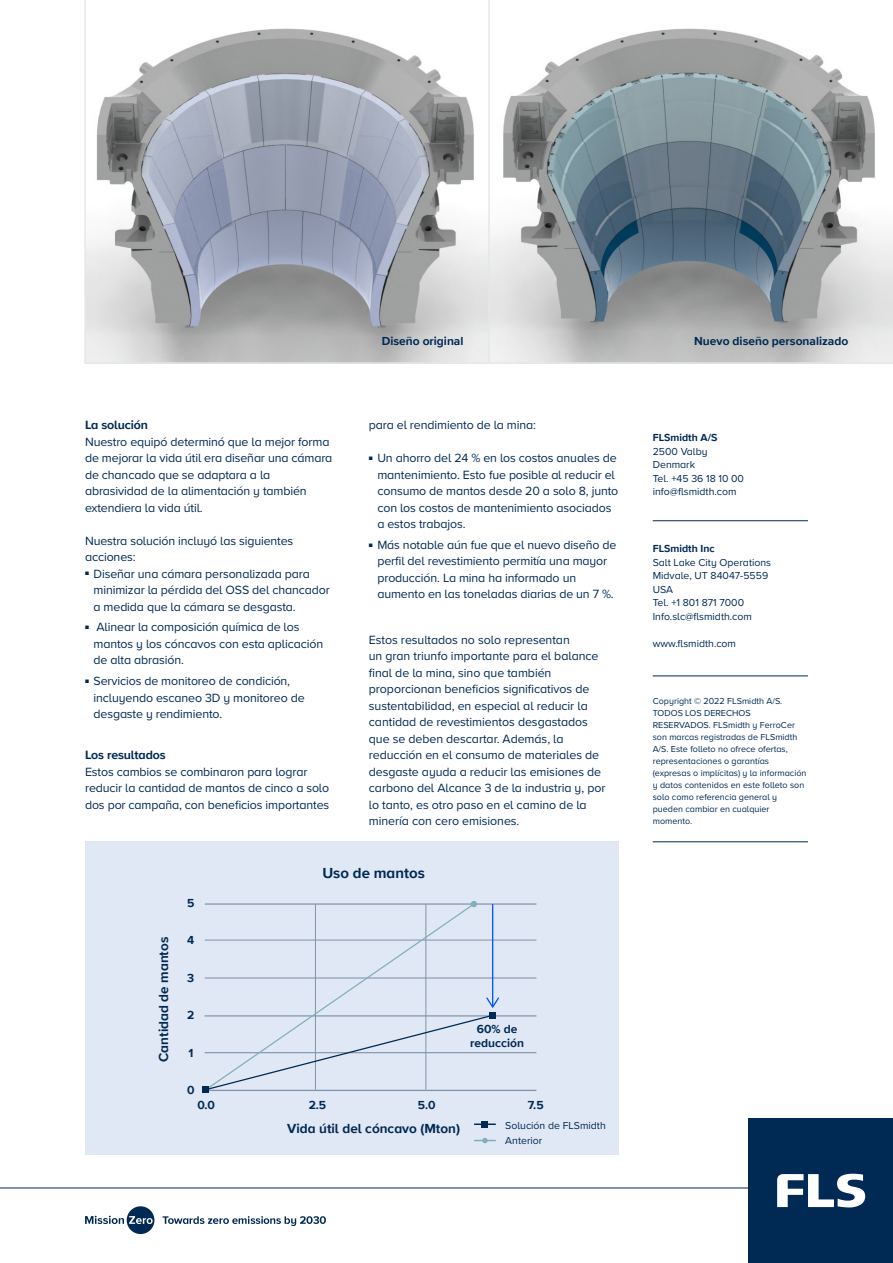
<style>
.page{position:relative;width:893px;height:1263px;background:#fff}
.page>*{position:absolute;margin:0;border:0;box-sizing:border-box;transform-origin:0 0}
.Key_benefits_small{font:700 15px "Proxima Nova";color:#002954}
.Key_benefits_small-2{font:700 13.5px "Proxima Nova";color:#002954}
.Body_copy{font:12.3px/16.5px "Proxima Nova";letter-spacing:-.01em;color:#002954}
.Body_copy-2{font:700 12.3px "Proxima Nova";letter-spacing:-.01em;color:#002954}
.Key_benefits_small-3{font:700 12px "Proxima Nova";color:#002954}
.Body_copy_small{font:10.5px "Proxima Nova";color:#002954}
.Key_benefits_small-4{font:10.5px "Proxima Nova";color:#002954}
.Body_copy_small-2{font:700 10.5px "Proxima Nova";color:#002954}
.Body_copy_small-3{font:9px/12px "Proxima Nova";color:#002954}
</style>
<div class="page">
<svg style="left:490px;top:28px;width:403px;height:336px"></svg>
<svg style="left:84px;top:0;width:406px;height:364px"></svg>
<hr style="left:653px;top:841px;width:155px;height:1px;background:#002954">
<svg style="left:85px;top:1206px;width:69px;height:28px"></svg>
<svg style="left:163px;top:1216px;width:163px;height:10px"></svg>
<hr style="left:0;top:1188px;width:893px;height:1px;background:#002954">
<div style="left:748px;top:1118px;width:145px;height:145px;background:#002954"></div>
<svg style="left:777px;top:1174px;width:88px;height:33px"></svg>
<hr style="left:653px;top:520px;width:155px;height:1px;background:#002954">
<hr style="left:653px;top:676px;width:155px;height:1px;background:#002954">
<div style="left:85px;top:842px;width:534px;height:313px;background:#e1e8f5"></div>
<hr style="left:205px;top:1052px;width:331px;height:1px;background:#8094aa">
<hr style="left:205px;top:977px;width:331px;height:1px;background:#8094aa">
<hr style="left:205px;top:903px;width:331px;height:2px;background:#8094aa">
<hr style="left:205px;top:1090px;width:331px;height:1px;background:#8094aa">
<hr style="left:205px;top:1015px;width:331px;height:1px;background:#8094aa">
<hr style="left:205px;top:939px;width:331px;height:1px;background:#8094aa">
<hr style="left:492px;top:904px;width:1px;height:102px;background:#004fff">
<svg style="left:486px;top:997px;width:13px;height:11px"></svg>
<svg style="left:204px;top:903px;width:272px;height:111px"></svg>
<svg style="left:471px;top:901px;width:6px;height:6px"></svg>
<div style="left:489px;top:1012px;width:7px;height:6px;background:#002a54"></div>
<div style="left:203px;top:1086px;width:6px;height:7px;background:#002a54"></div>
<svg style="left:204px;top:1014px;width:290px;height:76px"></svg>
<hr style="left:474px;top:1123px;width:22px;height:2px;background:#002954">
<svg style="left:482px;top:1121px;width:6px;height:6px"></svg>
<svg style="left:474px;top:1138px;width:22px;height:5px"></svg>
<p class="Body_copy-2" style="left:85px;top:416px;width:64px">La solución</p>
<p class="Body_copy" style="left:85px;top:433px;width:249px">Nuestro equipó determinó que la mejor forma de mejorar la vida útil era diseñar una cámara de chancado que se adaptara a la abrasividad de la alimentación y también extendiera la vida útil.</p>
<p class="Body_copy" style="left:85px;top:532px;width:210px">Nuestra solución incluyó las siguientes acciones:</p>
<p class="Body_copy" style="left:94px;top:565px;width:238px;text-indent:-9px"><sup>■</sup> Diseñar una cámara personalizada para minimizar la pérdida del OSS del chancador a medida que la cámara se desgasta.</p>
<p class="Body_copy" style="left:94px;top:618px;width:231px;text-indent:-9px"><sup>■</sup> Alinear la composición química de los mantos y los cóncavos con esta aplicación de alta abrasión.</p>
<p class="Body_copy" style="left:94px;top:672px;width:213px;text-indent:-9px"><sup>■</sup> Servicios de monitoreo de condición, incluyendo escaneo 3D y monitoreo de desgaste y rendimiento.</p>
<p class="Body_copy-2" style="left:85px;top:746px;width:82px">Los resultados</p>
<p class="Body_copy" style="left:85px;top:763px;width:246px">Estos cambios se combinaron para lograr reducir la cantidad de mantos de cinco a solo dos por campaña, con beneficios importantes</p>
<p class="Key_benefits_small-3" style="left:382px;top:332px;width:83px">Diseño original</p>
<p class="Body_copy" style="left:369px;top:416px;width:169px">para el rendimiento de la mina:</p>
<p class="Body_copy" style="left:377px;top:449px;width:242px;text-indent:-9px"><sup>■</sup> Un ahorro del 24 % en los costos anuales de mantenimiento. Esto fue posible al reducir el consumo de mantos desde 20 a solo 8, junto con los costos de mantenimiento asociados a estos trabajos.</p>
<p class="Body_copy" style="left:377px;top:536px;width:240px;text-indent:-9px"><sup>■</sup> Más notable aún fue que el nuevo diseño de perfil del revestimiento permitía una mayor producción. La mina ha informado un aumento en las toneladas diarias de un 7 %.</p>
<p class="Body_copy" style="left:369px;top:631px;width:202px">Estos resultados no solo representan</p>
<p class="Body_copy" style="left:369px;top:647px;width:231px">un gran triunfo importante para el balance final de la mina, sino que también proporcionan beneficios significativos de sustentabilidad, en especial al reducir la cantidad de revestimientos desgastados</p>
<p class="Body_copy" style="left:369px;top:730px;width:238px">que se deben descartar. Además, la reducción en el consumo de materiales de desgaste ayuda a reducir las emisiones de carbono del Alcance 3 de la industria y, por lo tanto, es otro paso en el camino de la minería con cero emisiones.</p>
<p class="Key_benefits_small-2" style="left:154px;top:1062px;width:126px;rotate:-90deg">Cantidad de mantos</p>
<p class="Key_benefits_small-3" style="left:187px;top:894px;width:9px">5</p>
<p class="Key_benefits_small-3" style="left:187px;top:931px;width:9px">4</p>
<p class="Key_benefits_small-3" style="left:187px;top:969px;width:9px">3</p>
<p class="Key_benefits_small-3" style="left:187px;top:1006px;width:9px">2</p>
<p class="Key_benefits_small-3" style="left:188px;top:1044px;width:6px">1</p>
<p class="Key_benefits_small-3" style="left:187px;top:1081px;width:9px">0</p>
<p class="Key_benefits_small" style="left:322px;top:862px;width:104px">Uso de mantos</p>
<p class="Key_benefits_small-3" style="left:477px;top:1020px;width:42px">60% de</p>
<p class="Key_benefits_small-3" style="left:470px;top:1034px;width:55px">reducción</p>
<p class="Key_benefits_small-3" style="left:197px;top:1096px;width:19px">0.0</p>
<p class="Key_benefits_small-3" style="left:309px;top:1096px;width:19px">2.5</p>
<p class="Key_benefits_small-3" style="left:418px;top:1096px;width:19px">5.0</p>
<p class="Key_benefits_small-3" style="left:528px;top:1095px;width:17px">7.5</p>
<p class="Key_benefits_small-2" style="left:287px;top:1118px;width:174px">Vida útil del cóncavo (Mton)</p>
<p class="Key_benefits_small-4" style="left:505px;top:1117px;width:102px">Solución de FLSmidth</p>
<p class="Key_benefits_small-4" style="left:505px;top:1133px;width:38px">Anterior</p>
<p class="Key_benefits_small-3" style="left:694px;top:332px;width:156px">Nuevo diseño personalizado</p>
<p class="Body_copy_small-2" style="left:653px;top:430px;width:66px">FLSmidth A/S</p>
<p class="Body_copy_small" style="left:653px;top:443px;width:56px">2500 Valby</p>
<p class="Body_copy_small" style="left:653px;top:457px;width:44px">Denmark</p>
<p class="Body_copy_small" style="left:653px;top:470px;width:93px">Tel. +45 36 18 10 00</p>
<p class="Body_copy_small" style="left:653px;top:484px;width:85px">info@flsmidth.com</p>
<p class="Body_copy_small-2" style="left:653px;top:541px;width:64px">FLSmidth Inc</p>
<p class="Body_copy_small" style="left:653px;top:554px;width:120px">Salt Lake City Operations</p>
<p class="Body_copy_small" style="left:653px;top:568px;width:117px">Midvale, UT 84047-5559</p>
<p class="Body_copy_small" style="left:653px;top:581px;width:22px">USA</p>
<p class="Body_copy_small" style="left:653px;top:595px;width:93px">Tel. +1 801 871 7000</p>
<p class="Body_copy_small" style="left:653px;top:608px;width:101px">Info.slc@flsmidth.com</p>
<p class="Body_copy_small" style="left:653px;top:635px;width:85px">www.flsmidth.com</p>
<p class="Body_copy_small-3" style="left:653px;top:695px;width:155px">Copyright © 2022 FLSmidth A/S.<br>TODOS LOS DERECHOS<br>RESERVADOS. FLSmidth y FerroCer son marcas registradas de FLSmidth<br>A/S. Este folleto no ofrece ofertas, representaciones o garantías (expresas o implícitas) y la información y datos contenidos en este folleto son solo como referencia general y pueden cambiar en cualquier momento.</p>
</div>
